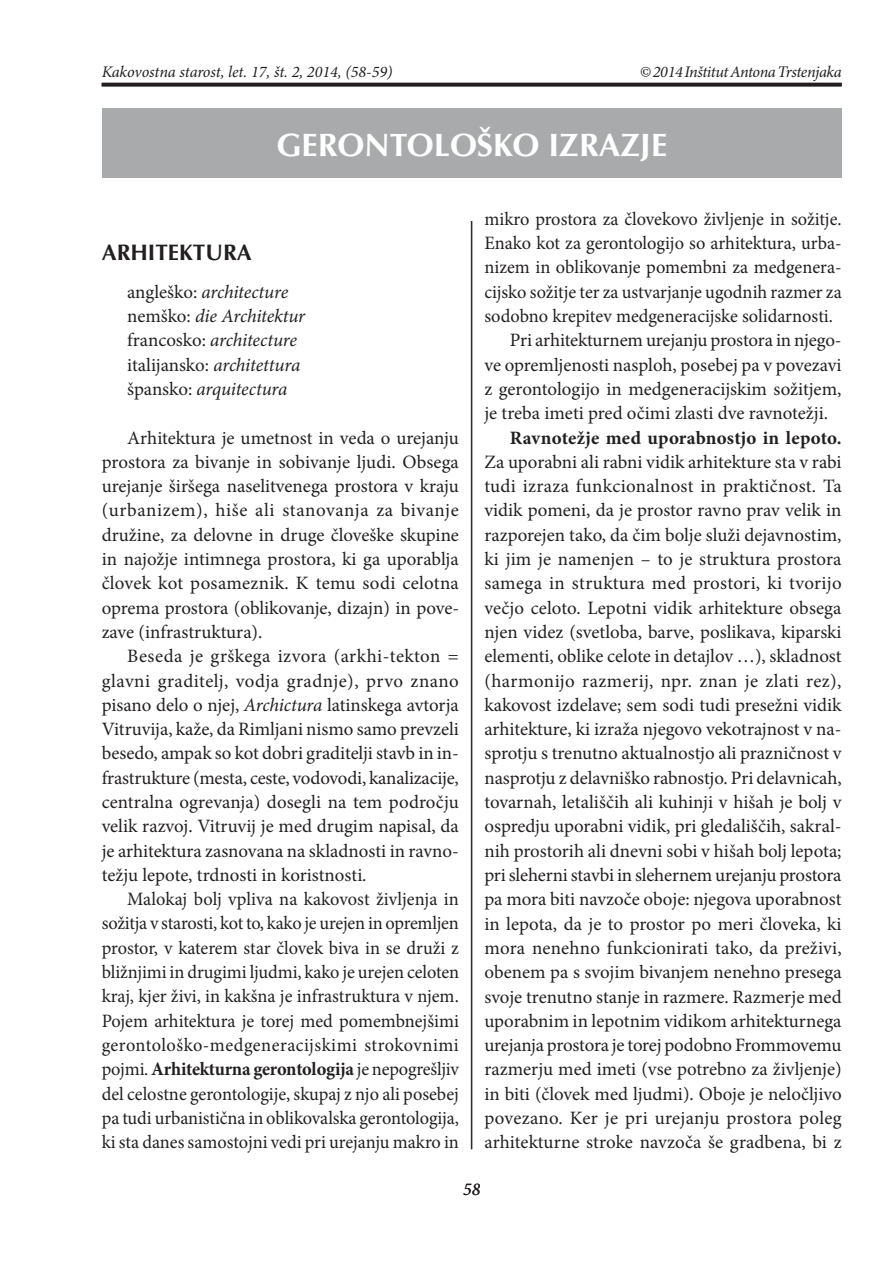
<style>
.page{position:relative;width:893px;height:1263px;background:#fff}
.page>*{position:absolute;margin:0;border:0;box-sizing:border-box;transform-origin:0 0}
.t1{font:700 32.4px "Optima CE";color:#fff}
.t2{font:700 22.5px "Optima CE";color:#231f20}
.t3{font:18.9px/24.3px "Minion Pro";color:#231f20;text-align:justify}
.t4{font:italic 18.9px/24.3px "Minion Pro";letter-spacing:-.015em;color:#231f20}
.t5{font:700 18.9px "Minion Pro";letter-spacing:.01em;color:#231f20}
.t6{font:italic 18px "Minion Pro";color:#231f20}
.t7{font:italic 16.2px "Minion Pro";letter-spacing:-.02em;color:#231f20}
.s1{font-style:normal}
.s2{font-style:italic}
.s3{font-weight:700}
</style>
<div class="page">
<hr style="left:472px;top:108px;width:1px;height:1041px;background:#231f20">
<hr style="left:102px;top:83px;width:740px;height:3px;background:#231f20">
<hr style="left:471px;top:108px;width:1px;height:1041px;background:#231f20">
<div style="left:448px;top:165px;width:56px;height:56px;background:#fff"></div>
<div style="left:102px;top:109px;width:740px;height:69px;background:#a8aaac"></div>
<p class="t7" style="left:102px;top:66px;width:292px">Kako vost na sta rost, let. 17, št. 2, 2014, (58-59)</p>
<p class="t7" style="left:640px;top:66px;width:203px">© 2014 Inštitut Antona Trstenjaka</p>
<h1 class="t1" style="left:276px;top:133px;width:392px">GERONTOLOŠKO IZRAZJE</h1>
<p class="t2" style="left:102px;top:244px;width:152px">ARHITEKTURA</p>
<p class="t4" style="left:127px;top:281px;width:180px"><span class="s1">angleško:</span> architecture <span class="s1">nemško:</span> die Architektur <span class="s1">francosko:</span> architecture <span class="s1">italijansko:</span> architettura <span class="s1">špansko:</span> arquitectura</p>
<p class="t3" style="left:102px;top:427px;width:359px;text-indent:25px">Arhitektura je umetnost in veda o urejanju prostora za bivanje in sobivanje ljudi. Obsega urejanje širšega naselitvenega prostora v kraju (urbanizem), hiše ali stanovanja za bivanje družine, za delovne in druge človeške skupine in najožje intimnega prostora, ki ga uporablja človek kot posameznik. K temu sodi celotna oprema prostora (oblikovanje, dizajn) in pove&shy;zave (infrastruktura).</p>
<p class="t3" style="left:102px;top:646px;width:359px;text-indent:25px">Beseda je grškega izvora (arkhi-tekton = glavni graditelj, vodja gradnje), prvo znano pisano delo o njej, <span class="s2">Archictura</span> latinskega avtorja Vitruvija, kaže, da Rimljani nismo samo prevzeli besedo, ampak so kot dobri graditelji stavb in in&shy;frastrukture (mesta, ceste, vodovodi, kanalizacije, centralna ogrevanja) dosegli na tem področju velik razvoj. Vitruvij je med drugim napisal, da je arhitektura zasnovana na skladnosti in ravno&shy;težju lepote, trdnosti in koristnosti.</p>
<p class="t3" style="left:102px;top:889px;width:359px;text-indent:25px">Malokaj bolj vpliva na kakovost življenja in sožitja v starosti, kot to, kako je urejen in opremljen prostor, v katerem star človek biva in se druži z bližnjimi in drugimi ljudmi, kako je urejen celoten kraj, kjer živi, in kakšna je infrastruktura v njem.<br>Pojem arhitektura je torej med pomembnejšimi gerontološko-medgeneracijskimi strokovnimi pojmi. <span class="s3">Arhitekturna gerontologija</span> je nepogrešljiv del celostne gerontologije, skupaj z njo ali posebej pa tudi urbanistična in oblikovalska gerontologija, ki sta danes samostojni vedi pri urejanju makro in</p>
<p class="t3" style="left:484px;top:208px;width:359px">mikro prostora za človekovo življenje in sožitje.</p>
<p class="t3" style="left:484px;top:233px;width:359px">Enako kot za gerontologijo so arhitektura, urba-</p>
<p class="t3" style="left:484px;top:257px;width:359px">nizem in oblikovanje pomembni za medgenera-</p>
<p class="t3" style="left:484px;top:281px;width:359px">cijsko sožitje ter za ustvarjanje ugodnih razmer za</p>
<p class="t3" style="left:484px;top:305px;width:350px">sodobno krepitev medgeneracijske solidarnosti.</p>
<p class="t3" style="left:510px;top:330px;width:333px">Pri arhitekturnem urejanju prostora in njego-</p>
<p class="t3" style="left:484px;top:354px;width:359px">ve opremljenosti nasploh, posebej pa v povezavi</p>
<p class="t3" style="left:484px;top:378px;width:359px">z gerontologijo in medgeneracijskim sožitjem,</p>
<p class="t3" style="left:484px;top:403px;width:345px">je treba imeti pred očimi zlasti dve ravnotežji.</p>
<p class="t5" style="left:510px;top:430px;width:333px">Ravnotežje med uporabnostjo in lepoto.</p>
<p class="t3" style="left:484px;top:451px;width:359px">Za uporabni ali rabni vidik arhitekture sta v rabi tudi izraza funkcionalnost in praktičnost. Ta vidik pomeni, da je prostor ravno prav velik in razporejen tako, da čim bolje služi dejavnostim, ki jim je namenjen – to je struktura prostora samega in struktura med prostori, ki tvorijo večjo celoto. Lepotni vidik arhitekture obsega njen videz (svetloba, barve, poslikava, kiparski elementi, oblike celote in detajlov …), skladnost (harmonijo razmerij, npr. znan je zlati rez), kakovost izdelave; sem sodi tudi presežni vidik arhitekture, ki izraža njegovo vekotrajnost v na&shy;sprotju s trenutno aktualnostjo ali prazničnost v nasprotju z delavniško rabnostjo. Pri delavnicah, tovarnah, letališčih ali kuhinji v hišah je bolj v ospredju uporabni vidik, pri gledališčih, sakral&shy;nih prostorih ali dnevni sobi v hišah bolj lepota; pri sleherni stavbi in slehernem urejanju prostora pa mora biti navzoče oboje: njegova uporabnost in lepota, da je to prostor po meri človeka, ki mora nenehno funkcionirati tako, da preživi, obenem pa s svojim bivanjem nenehno presega svoje trenutno stanje in razmere. Razmerje med uporabnim in lepotnim vidikom arhitekturnega urejanja prostora je torej podobno Frommovemu razmerju med imeti (vse potrebno za življenje) in biti (človek med ljudmi). Oboje je neločljivo povezano. Ker je pri urejanju prostora poleg arhitekturne stroke navzoča še gradbena, bi z</p>
<p class="t6" style="left:463px;top:1182px;width:19px">58</p>
</div>
